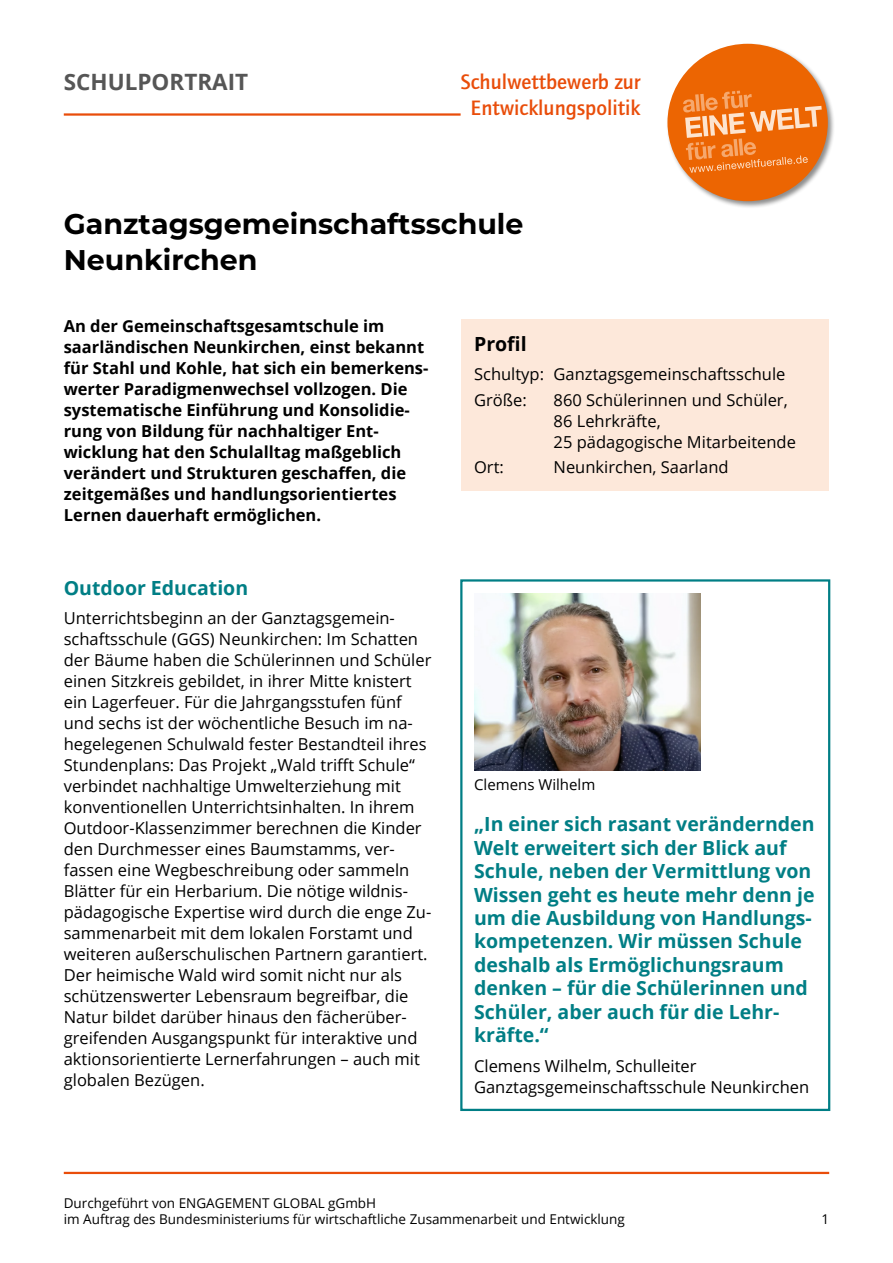
<style>
.page{position:relative;width:893px;height:1263px;background:#fff}
.page>*{position:absolute;margin:0;border:0;box-sizing:border-box;transform-origin:0 0}
.t1{font:700 28.5px/36px "Montserrat";color:#000}
.t2{font:700 22.5px "Open Sans";color:#565656}
.t3{font:500 21.6px/26px "Quay Sans ITC Std";color:#e94d0a;text-align:center}
.t4{font:700 19.5px/23.4px "Open Sans";color:#007e85}
.t5{font:700 19.5px "Open Sans";color:#000}
.t6{font:16.5px/21px "Open Sans";color:#000}
.t7{font:700 16.5px/21px "Open Sans";color:#000}
.t8{font:15px "Open Sans";color:#000}
.t9{font:13.5px/16.2px "Open Sans";color:#000}
</style>
<div class="page">
<hr style="left:64px;top:1172px;width:765px;height:2px;background:#e94d0a">
<div style="left:461px;top:319px;width:368px;height:171px;background:#fde8da"></div>
<hr style="left:64px;top:113px;width:397px;height:3px;background:#e94d0a">
<div style="left:666px;top:42px;width:169px;height:167px;background:#000;opacity:.45"></div>
<div style="left:667px;top:44px;width:161px;height:157px;background:#ec6502;border-radius:50%"></div>
<svg style="left:683px;top:91px;width:139px;height:82px"></svg>
<img style="left:474px;top:594px;width:227px;height:176px">
<div style="left:460px;top:579px;width:370px;height:532px;border:2px solid #007e85"></div>
<h2 class="t2" style="left:64px;top:66px;width:186px">SCHULPORTRAIT</h2>
<h3 class="t3" style="left:460px;top:69px;width:181px">Schulwettbewerb zur<br>Entwicklungspolitik</h3>
<h1 class="t1" style="left:64px;top:204px;width:461px">Ganztagsgemeinschaftsschule<br>Neunkirchen</h1>
<p class="t7" style="left:64px;top:315px;width:366px">An der Gemeinschaftsgesamtschule im saarländischen Neunkirchen, einst bekannt für Stahl und Kohle, hat sich ein bemerkens&shy;werter Paradigmenwechsel vollzogen. Die systematische Einführung und Konsolidie&shy;rung von Bildung für nachhaltiger Ent&shy;wicklung hat den Schulalltag maßgeblich verändert und Strukturen geschaffen, die zeitgemäßes und handlungsorientiertes Lernen dauerhaft ermöglichen.</p>
<p class="t4" style="left:64px;top:575px;width:186px">Outdoor Education</p>
<p class="t6" style="left:64px;top:607px;width:369px">Unterrichtsbeginn an der Ganztagsgemein&shy;schaftsschule (GGS) Neunkirchen: Im Schatten der Bäume haben die Schülerinnen und Schüler einen Sitzkreis gebildet, in ihrer Mitte knistert ein Lagerfeuer. Für die Jahrgangsstufen fünf und sechs ist der wöchentliche Besuch im na&shy;hegelegenen Schulwald fester Bestandteil ihres Stundenplans: Das Projekt „Wald trifft Schule“ verbindet nachhaltige Umwelterziehung mit konventionellen Unterrichtsinhalten. In ihrem Outdoor-Klassenzimmer berechnen die Kinder den Durchmesser eines Baumstamms, ver&shy;fassen eine Wegbeschreibung oder sammeln Blätter für ein Herbarium. Die nötige wildnis&shy;pädagogische Expertise wird durch die enge Zu&shy;sammenarbeit mit dem lokalen Forstamt und weiteren außerschulischen Partnern garantiert.<br>Der heimische Wald wird somit nicht nur als schützenswerter Lebensraum begreifbar, die Natur bildet darüber hinaus den fächerüber&shy;greifenden Ausgangspunkt für interaktive und aktionsorientierte Lernerfahrungen – auch mit globalen Bezügen.</p>
<p class="t5" style="left:474px;top:330px;width:54px">Profil</p>
<p class="t6" style="left:474px;top:361px;width:313px;line-height:25.2px">Schultyp: Ganztagsgemeinschaftsschule<br>Größe:</p>
<p class="t6" style="left:554px;top:389px;width:244px">860 Schülerinnen und Schüler,<br>86 Lehrkräfte,<br>25 pädagogische Mitarbeitende</p>
<p class="t6" style="left:474px;top:456px;width:31px">Ort:</p>
<p class="t6" style="left:554px;top:456px;width:176px">Neunkirchen, Saarland</p>
<p class="t8" style="left:474px;top:774px;width:123px">Clemens Wilhelm</p>
<p class="t4" style="left:474px;top:812px;width:342px">„In einer sich rasant verändernden<br>Welt erweitert sich der Blick auf<br>Schule, neben der Vermittlung von<br>Wissen geht es heute mehr denn je um die Ausbildung von Handlungs&shy;kompetenzen. Wir müssen Schule deshalb als Ermöglichungsraum denken – für die Schülerinnen und<br>Schüler, aber auch für die Lehr&shy;kräfte.“</p>
<p class="t6" style="left:474px;top:1054px;width:337px">Clemens Wilhelm, Schulleiter<br>Ganztagsgemeinschaftsschule Neunkirchen</p>
<p class="t9" style="left:64px;top:1195px;width:563px">Durchgeführt von ENGAGEMENT GLOBAL gGmbH<br>im Auftrag des Bundesministeriums für wirtschaftliche Zusammenarbeit und Entwicklung</p>
<p class="t9" style="left:821px;top:1211px;width:9px">1</p>
</div>
